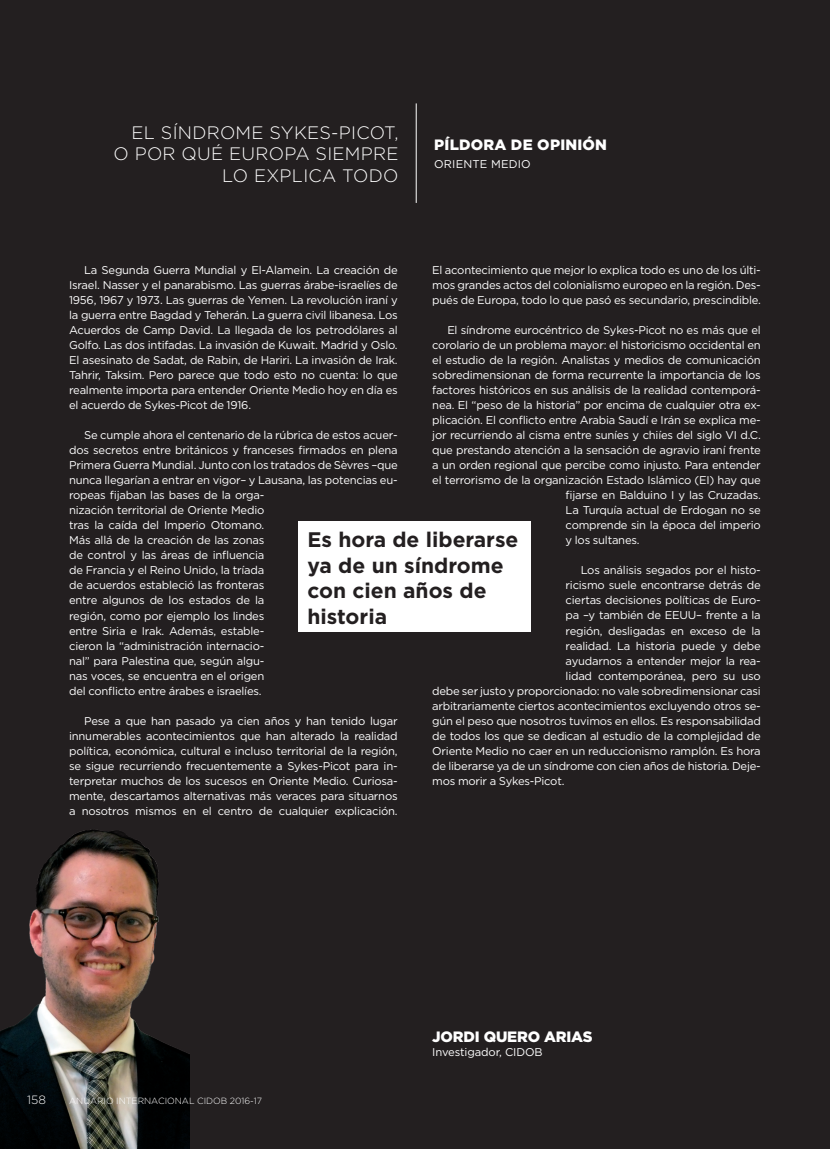
<style>
.page{position:relative;width:830px;height:1149px;background:#fff}
.page>*{position:absolute;margin:0;border:0;box-sizing:border-box;transform-origin:0 0}
.t1{font:700 21px/25.5px "Gotham";color:#231f20}
.t2{font:300 18px/21.6px "Gotham";letter-spacing:.015em;color:#fff;text-align:right}
.t3{font:900 15px "Gotham";color:#fff}
.t4{font:300 12px "Gotham";color:#fff}
.t5{font:11.25px/15px "Gotham";letter-spacing:-.02em;color:#fff;text-align:justify}
.t6{font:11.25px "Gotham";letter-spacing:.015em;color:#fff}
.t7{font:300 9px "Gotham";color:#fff}
</style>
<div class="page">
<div style="left:0;top:0;width:829px;height:1148px;background:#231f20"></div>
<hr style="left:829px;top:0;width:1px;height:1148px;background:#231f20">
<img style="left:0;top:829px;width:189px;height:319px">
<hr style="left:415px;top:103px;width:1px;height:100px;background:#fff">
<div style="left:299px;top:521px;width:232px;height:111px;background:#fff"></div>
<h2 class="t2" style="left:113px;top:121px;width:286px">EL SÍNDROME SYKES-PICOT,<br>O POR QUÉ EUROPA SIEMPRE<br>LO EXPLICA TODO</h2>
<h3 class="t3" style="left:434px;top:134px;width:174px">PÍLDORA DE OPINIÓN</h3>
<p class="t6" style="left:434px;top:157px;width:98px">ORIENTE MEDIO</p>
<p class="t5" style="left:432px;top:262px;width:330px">El acontecimiento que mejor lo explica todo es uno de los últi&shy;mos grandes actos del colonialismo europeo en la región. Des&shy;pués de Europa, todo lo que pasó es secundario, prescindible.</p>
<p class="t5" style="left:447px;top:322px;width:315px">El síndrome eurocéntrico de Sykes-Picot no es más que el</p>
<p class="t5" style="left:432px;top:337px;width:330px">corolario de un problema mayor: el historicismo occidental en</p>
<p class="t5" style="left:432px;top:352px;width:330px">el estudio de la región. Analistas y medios de comunicación</p>
<p class="t5" style="left:432px;top:367px;width:330px">sobredimensionan de forma recurrente la importancia de los</p>
<p class="t5" style="left:432px;top:382px;width:330px">factores históricos en sus análisis de la realidad contemporá-</p>
<p class="t5" style="left:432px;top:397px;width:330px">nea. El “peso de la historia” por encima de cualquier otra ex-</p>
<p class="t5" style="left:432px;top:412px;width:330px">plicación. El conflicto entre Arabia Saudí e Irán se explica me-</p>
<p class="t5" style="left:432px;top:427px;width:330px">jor recurriendo al cisma entre suníes y chiíes del siglo VI d.C.</p>
<p class="t5" style="left:432px;top:442px;width:330px">que prestando atención a la sensación de agravio iraní frente</p>
<p class="t5" style="left:432px;top:457px;width:330px">a un orden regional que percibe como injusto. Para entender</p>
<p class="t5" style="left:432px;top:472px;width:330px">el terrorismo de la organización Estado Islámico (EI) hay que</p>
<p class="t5" style="left:565px;top:487px;width:196px">fijarse en Balduino I y las Cruzadas.</p>
<p class="t5" style="left:565px;top:502px;width:196px">La Turquía actual de Erdogan no se</p>
<p class="t5" style="left:565px;top:517px;width:196px">comprende sin la época del imperio</p>
<p class="t5" style="left:565px;top:532px;width:75px">y los sultanes.</p>
<p class="t5" style="left:580px;top:562px;width:181px">Los análisis segados por el histo-</p>
<p class="t5" style="left:565px;top:577px;width:196px">ricismo suele encontrarse detrás de</p>
<p class="t5" style="left:565px;top:592px;width:196px">ciertas decisiones políticas de Euro-</p>
<p class="t5" style="left:565px;top:607px;width:197px">pa –y también de EEUU– frente a la</p>
<p class="t5" style="left:565px;top:622px;width:196px">región, desligadas en exceso de la</p>
<p class="t5" style="left:565px;top:637px;width:196px">realidad. La historia puede y debe</p>
<p class="t5" style="left:565px;top:652px;width:196px">ayudarnos a entender mejor la rea-</p>
<p class="t5" style="left:565px;top:667px;width:196px">lidad contemporánea, pero su uso</p>
<p class="t5" style="left:432px;top:682px;width:330px">debe ser justo y proporcionado: no vale sobredimensionar casi</p>
<p class="t5" style="left:432px;top:697px;width:330px">arbitrariamente ciertos acontecimientos excluyendo otros se-</p>
<p class="t5" style="left:432px;top:712px;width:330px">gún el peso que nosotros tuvimos en ellos. Es responsabilidad</p>
<p class="t5" style="left:432px;top:727px;width:330px">de todos los que se dedican al estudio de la complejidad de</p>
<p class="t5" style="left:432px;top:743px;width:330px">Oriente Medio no caer en un reduccionismo ramplón. Es hora</p>
<p class="t5" style="left:432px;top:758px;width:330px">de liberarse ya de un síndrome con cien años de historia. Deje-</p>
<p class="t5" style="left:432px;top:773px;width:134px">mos morir a Sykes-Picot.</p>
<p class="t5" style="left:69px;top:262px;width:330px;text-indent:15px">La Segunda Guerra Mundial y El-Alamein. La creación de Israel. Nasser y el panarabismo. Las guerras árabe-israelíes de 1956, 1967 y 1973. Las guerras de Yemen. La revolución iraní y la guerra entre Bagdad y Teherán. La guerra civil libanesa. Los Acuerdos de Camp David. La llegada de los petrodólares al Golfo. Las dos intifadas. La invasión de Kuwait. Madrid y Oslo.<br>El asesinato de Sadat, de Rabin, de Hariri. La invasión de Irak.<br>Tahrir, Taksim. Pero parece que todo esto no cuenta: lo que realmente importa para entender Oriente Medio hoy en día es el acuerdo de Sykes-Picot de 1916.</p>
<p class="t5" style="left:69px;top:427px;width:330px;text-align:left;text-indent:15px">Se cumple ahora el centenario de la rúbrica de estos acuer&shy;dos secretos entre británicos y franceses firmados en plena Primera Guerra Mundial. Junto con los tratados de Sèvres –que nunca llegarían a entrar en vigor– y Lausana, las potencias eu&shy;ropeas fijaban las bases de la orga-<br>nización territorial de Oriente Medio<br>tras la caída del Imperio Otomano.<br>Más allá de la creación de las zonas<br>de control y las áreas de influencia<br>de Francia y el Reino Unido, la tríada<br>de acuerdos estableció las fronteras<br>entre algunos de los estados de la<br>región, como por ejemplo los lindes<br>entre Siria e Irak. Además, estable-<br>cieron la “administración internacio-<br>nal” para Palestina que, según algu-<br>nas voces, se encuentra en el origen<br>del conflicto entre árabes e israelíes.</p>
<p class="t5" style="left:69px;top:712px;width:330px;text-indent:15px">Pese a que han pasado ya cien años y han tenido lugar innumerables acontecimientos que han alterado la realidad política, económica, cultural e incluso territorial de la región, se sigue recurriendo frecuentemente a Sykes-Picot para in&shy;terpretar muchos de los sucesos en Oriente Medio. Curiosa&shy;mente, descartamos alternativas más veraces para situarnos a nosotros mismos en el centro de cualquier explicación.</p>
<h1 class="t1" style="left:307px;top:526px;width:212px">Es hora de liberarse ya de un síndrome con cien años de historia</h1>
<p class="t4" style="left:27px;top:1091px;width:20px">158</p>
<p class="t7" style="left:69px;top:1094px;width:194px">ANUARIO INTERNACIONAL CIDOB 2016-17</p>
<h3 class="t3" style="left:432px;top:1026px;width:162px">JORDI QUERO ARIAS</h3>
<p class="t5" style="left:432px;top:1043px;width:112px">Investigador, CIDOB</p>
</div>
